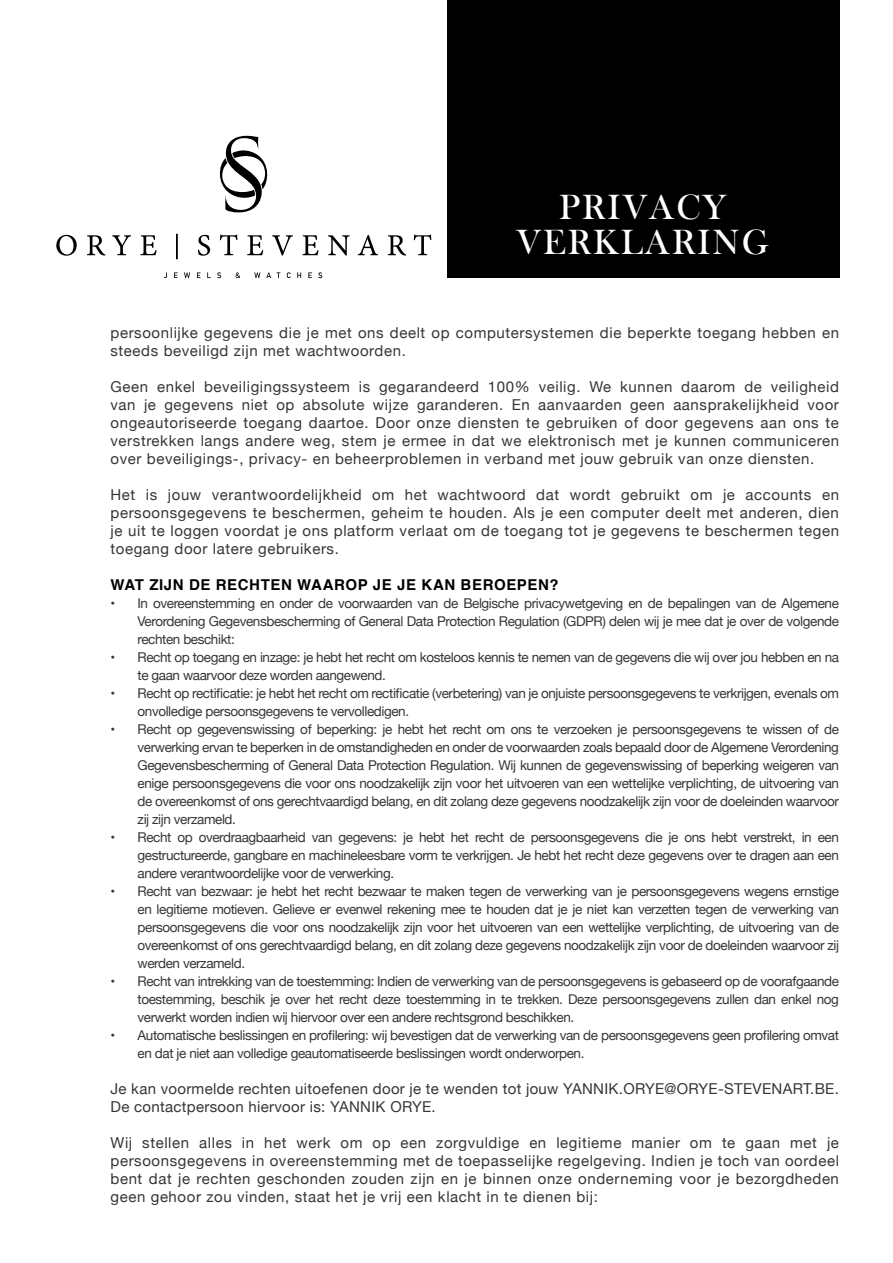
<style>
.page{position:relative;width:893px;height:1263px;background:#fff}
.page>*{position:absolute;margin:0;border:0;box-sizing:border-box;transform-origin:0 0}
.t1{font:36px/34.5px "Bask Old Face";letter-spacing:.06em;color:#fff;text-align:center}
.t2{font:15px/18px "Helvetica Neue";letter-spacing:.04em;color:#363636;text-align:justify}
.t3{font:15px/18px "Helvetica Neue";letter-spacing:.02em;color:#363636}
.t4{font:700 15px "Helvetica";letter-spacing:.04em;color:#000}
.t5{font:13.5px/18px "Helvetica Neue";letter-spacing:-.03em;color:#363636;text-align:justify}
</style>
<div class="page">
<div style="left:448px;top:0;width:392px;height:277px;background:#000"></div>
<svg style="left:164px;top:272px;width:158px;height:6px"></svg>
<svg style="left:220px;top:136px;width:47px;height:76px"></svg>
<svg style="left:56px;top:234px;width:375px;height:25px"></svg>
<h1 class="t1" style="left:516px;top:191px;width:254px">PRIVACY<br>VERKLARING</h1>
<p class="t2" style="left:111px;top:325px;width:730px">persoonlijke gegevens die je met ons deelt op computersystemen die beperkte toegang hebben en steeds beveiligd zijn met wachtwoorden.</p>
<p class="t2" style="left:111px;top:379px;width:730px">Geen enkel beveiligingssysteem is gegarandeerd 100% veilig. We kunnen daarom de veiligheid van je gegevens niet op absolute wijze garanderen. En aanvaarden geen aansprakelijkheid voor ongeautoriseerde toegang daartoe. Door onze diensten te gebruiken of door gegevens aan ons te verstrekken langs andere weg, stem je ermee in dat we elektronisch met je kunnen communiceren over beveiligings-, privacy- en beheerproblemen in verband met jouw gebruik van onze diensten.</p>
<p class="t2" style="left:111px;top:487px;width:730px">Het is jouw verantwoordelijkheid om het wachtwoord dat wordt gebruikt om je accounts en persoonsgegevens te beschermen, geheim te houden. Als je een computer deelt met anderen, dien je uit te loggen voordat je ons platform verlaat om de toegang tot je gegevens te beschermen tegen toegang door latere gebruikers.</p>
<p class="t4" style="left:111px;top:573px;width:450px">WAT ZIJN DE RECHTEN WAAROP JE JE KAN BEROEPEN?</p>
<p class="t5" style="left:138px;top:595px;width:703px;text-indent:-27px">• In overeenstemming en onder de voorwaarden van de Belgische privacywetgeving en de bepalingen van de Algemene Verordening Gegevensbescherming of General Data Protection Regulation (GDPR) delen wij je mee dat je over de volgende rechten beschikt:</p>
<p class="t5" style="left:138px;top:649px;width:703px;text-indent:-27px">• Recht op toegang en inzage: je hebt het recht om kosteloos kennis te nemen van de gegevens die wij over jou hebben en na te gaan waarvoor deze worden aangewend.</p>
<p class="t5" style="left:138px;top:685px;width:703px;text-indent:-27px">• Recht op rectificatie: je hebt het recht om rectificatie (verbetering) van je onjuiste persoonsgegevens te verkrijgen, evenals om onvolledige persoonsgegevens te vervolledigen.</p>
<p class="t5" style="left:138px;top:721px;width:703px;text-indent:-27px">• Recht op gegevenswissing of beperking: je hebt het recht om ons te verzoeken je persoonsgegevens te wissen of de verwerking ervan te beperken in de omstandigheden en onder de voorwaarden zoals bepaald door de Algemene Verordening Gegevensbescherming of General Data Protection Regulation. Wij kunnen de gegevenswissing of beperking weigeren van enige persoonsgegevens die voor ons noodzakelijk zijn voor het uitvoeren van een wettelijke verplichting, de uitvoering van de overeenkomst of ons gerechtvaardigd belang, en dit zolang deze gegevens noodzakelijk zijn voor de doeleinden waarvoor zij zijn verzameld.</p>
<p class="t5" style="left:138px;top:829px;width:703px;text-indent:-27px">• Recht op overdraagbaarheid van gegevens: je hebt het recht de persoonsgegevens die je ons hebt verstrekt, in een gestructureerde, gangbare en machineleesbare vorm te verkrijgen. Je hebt het recht deze gegevens over te dragen aan een andere verantwoordelijke voor de verwerking.</p>
<p class="t5" style="left:138px;top:883px;width:703px;text-indent:-27px">• Recht van bezwaar: je hebt het recht bezwaar te maken tegen de verwerking van je persoonsgegevens wegens ernstige en legitieme motieven. Gelieve er evenwel rekening mee te houden dat je je niet kan verzetten tegen de verwerking van persoonsgegevens die voor ons noodzakelijk zijn voor het uitvoeren van een wettelijke verplichting, de uitvoering van de overeenkomst of ons gerechtvaardigd belang, en dit zolang deze gegevens noodzakelijk zijn voor de doeleinden waarvoor zij werden verzameld.</p>
<p class="t5" style="left:138px;top:973px;width:703px;text-indent:-27px">• Recht van intrekking van de toestemming: Indien de verwerking van de persoonsgegevens is gebaseerd op de voorafgaande toestemming, beschik je over het recht deze toestemming in te trekken. Deze persoonsgegevens zullen dan enkel nog verwerkt worden indien wij hiervoor over een andere rechtsgrond beschikken.</p>
<p class="t5" style="left:138px;top:1027px;width:703px;text-indent:-27px">• Automatische beslissingen en profilering: wij bevestigen dat de verwerking van de persoonsgegevens geen profilering omvat en dat je niet aan volledige geautomatiseerde beslissingen wordt onderworpen.</p>
<p class="t3" style="left:111px;top:1081px;width:730px">Je kan voormelde rechten uitoefenen door je te wenden tot jouw YANNIK.ORYE@ORYE-STEVENART.BE.<br>De contactpersoon hiervoor is: YANNIK ORYE.</p>
<p class="t2" style="left:111px;top:1135px;width:730px">Wij stellen alles in het werk om op een zorgvuldige en legitieme manier om te gaan met je persoonsgegevens in overeenstemming met de toepasselijke regelgeving. Indien je toch van oordeel bent dat je rechten geschonden zouden zijn en je binnen onze onderneming voor je bezorgdheden geen gehoor zou vinden, staat het je vrij een klacht in te dienen bij:</p>
</div>
